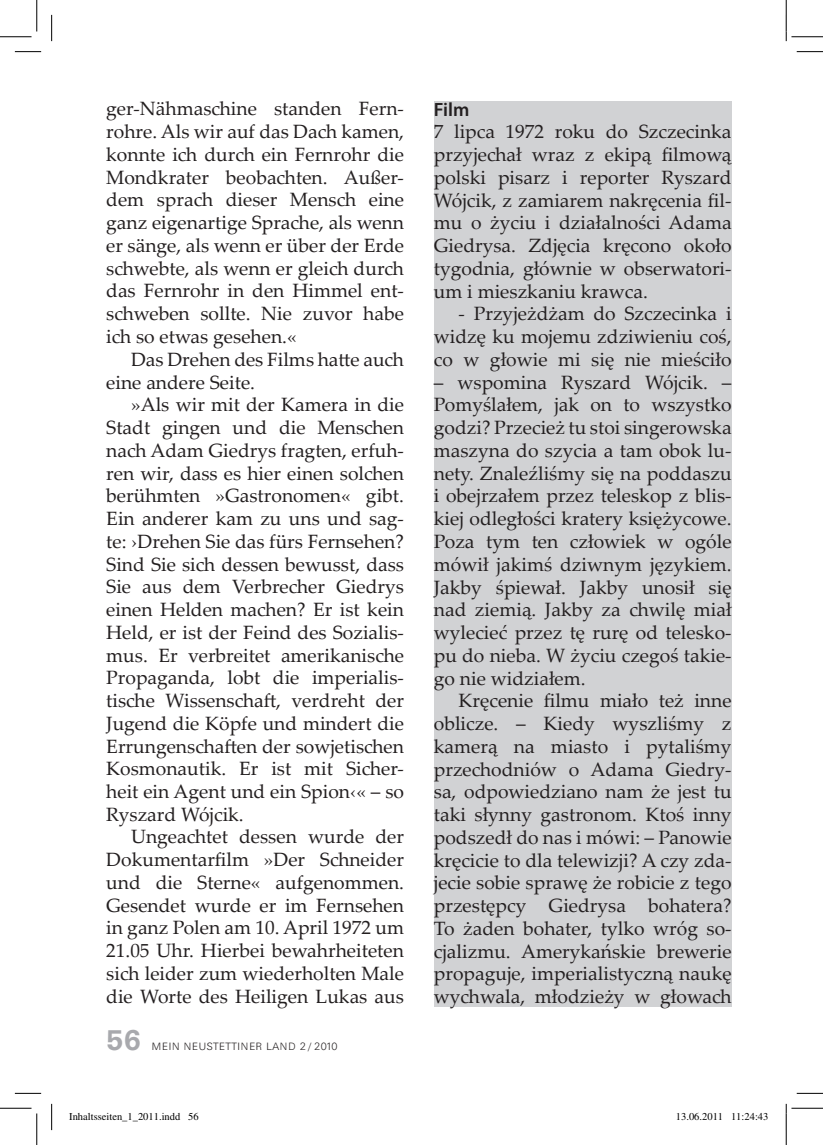
<style>
.page{position:relative;width:823px;height:1145px;background:#fff}
.page>*{position:absolute;margin:0;border:0;box-sizing:border-box;transform-origin:0 0}
.t1{font:700 28px "Univers BQ";color:#a8a9ad}
.t2{font:19.25px/22.8px "Palatino Linotype";color:#231f20;text-align:justify}
.t3{font:600 19.25px "Myriad Pro";color:#231f20}
.t4{font:10.5px "Times";color:#000}
.t5{font:300 10.5px "Univers BQ";letter-spacing:.07em;color:#231f20}
</style>
<div class="page">
<div style="left:434px;top:101px;width:297px;height:906px;background:#d1d2d4"></div>
<svg style="left:15px;top:51px;width:26px;height:1px"></svg>
<svg style="left:796px;top:51px;width:27px;height:1px"></svg>
<svg style="left:15px;top:1093px;width:26px;height:1px"></svg>
<svg style="left:796px;top:1093px;width:27px;height:1px"></svg>
<svg style="left:51px;top:15px;width:1px;height:26px"></svg>
<svg style="left:51px;top:1104px;width:1px;height:26px"></svg>
<hr style="left:0;top:36px;width:32px;height:1px;background:#000">
<hr style="left:791px;top:36px;width:32px;height:1px;background:#000">
<hr style="left:0;top:1108px;width:32px;height:1px;background:#000">
<hr style="left:791px;top:1108px;width:32px;height:1px;background:#000">
<hr style="left:36px;top:0;width:1px;height:32px;background:#000">
<hr style="left:36px;top:1113px;width:1px;height:32px;background:#000">
<hr style="left:786px;top:0;width:1px;height:32px;background:#000">
<hr style="left:786px;top:1113px;width:1px;height:32px;background:#000">
<p class="t2" style="left:106px;top:97px;width:299px">ger-Nähmaschine standen Fern&shy;rohre. Als wir auf das Dach kamen, konnte ich durch ein Fernrohr die Mondkrater beobachten. Außer&shy;dem sprach dieser Mensch eine ganz eigenartige Sprache, als wenn er sänge, als wenn er über der Erde schwebte, als wenn er gleich durch das Fernrohr in den Himmel ent&shy;schweben sollte. Nie zuvor habe ich so etwas gesehen.«</p>
<p class="t2" style="left:106px;top:347px;width:299px;text-indent:25px">Das Drehen des Films hatte auch eine andere Seite.</p>
<p class="t2" style="left:106px;top:393px;width:299px;text-indent:25px">»Als wir mit der Kamera in die Stadt gingen und die Menschen nach Adam Giedrys fragten, erfuh&shy;ren wir, dass es hier einen solchen berühmten »Gastronomen« gibt.<br>Ein anderer kam zu uns und sag&shy;te: ›Drehen Sie das fürs Fernsehen?<br>Sind Sie sich dessen bewusst, dass Sie aus dem Verbrecher Giedrys einen Helden machen? Er ist kein Held, er ist der Feind des Sozialis&shy;mus. Er verbreitet amerikanische Propaganda, lobt die imperialis&shy;tische Wissenschaft, verdreht der Jugend die Köpfe und mindert die Errungenschaften der sowjetischen Kosmonautik. Er ist mit Sicher&shy;heit ein Agent und ein Spion‹« – so Ryszard Wójcik.</p>
<p class="t2" style="left:106px;top:825px;width:299px;text-indent:25px">Ungeachtet dessen wurde der Dokumentarfilm »Der Schneider und die Sterne« aufgenommen.<br>Gesendet wurde er im Fernsehen in ganz Polen am 10. April 1972 um 21.05 Uhr. Hierbei bewahrheiteten sich leider zum wiederholten Male die Worte des Heiligen Lukas aus</p>
<h1 class="t1" style="left:106px;top:1024px;width:37px">56</h1>
<p class="t5" style="left:152px;top:1040px;width:187px">MEIN NEUSTETTINER LAND 2 / 2010</p>
<p class="t3" style="left:434px;top:97px;width:37px">Film</p>
<p class="t2" style="left:434px;top:120px;width:299px">7 lipca 1972 roku do Szczecinka przyjechał wraz z ekipą filmową polski pisarz i reporter Ryszard Wójcik, z zamiarem nakręcenia fil&shy;mu o życiu i działalności Adama Giedrysa. Zdjęcia kręcono około tygodnia, głównie w obserwatori&shy;um i mieszkaniu krawca.</p>
<p class="t2" style="left:434px;top:302px;width:299px;text-indent:25px">- Przyjeżdżam do Szczecinka i widzę ku mojemu zdziwieniu coś, co w głowie mi się nie mieściło</p>
<p class="t2" style="left:434px;top:370px;width:299px">– wspomina Ryszard Wójcik. – Pomyślałem, jak on to wszystko godzi? Przecież tu stoi singerowska maszyna do szycia a tam obok lu&shy;nety. Znaleźliśmy się na poddaszu i obejrzałem przez teleskop z blis&shy;kiej odległości kratery księżycowe.<br>Poza tym ten człowiek w ogóle mówił jakimś dziwnym językiem.<br>Jakby śpiewał. Jakby unosił się nad ziemią. Jakby za chwilę miał wylecieć przez tę rurę od telesko&shy;pu do nieba. W życiu czegoś takie&shy;go nie widziałem.</p>
<p class="t2" style="left:434px;top:689px;width:299px;text-indent:25px">Kręcenie filmu miało też inne oblicze. – Kiedy wyszliśmy z kamerą na miasto i pytaliśmy przechodniów o Adama Giedry&shy;sa, odpowiedziano nam że jest tu taki słynny gastronom. Ktoś inny podszedł do nas i mówi: – Panowie kręcicie to dla telewizji? A czy zda&shy;jecie sobie sprawę że robicie z tego przestępcy Giedrysa bohatera?<br>To żaden bohater, tylko wróg so&shy;cjalizmu. Amerykańskie brewerie propaguje, imperialistyczną naukę wychwala, młodzieży w głowach</p>
<p class="t4" style="left:69px;top:1110px;width:131px">Inhaltsseiten_1_2011.indd 56</p>
<p class="t4" style="left:676px;top:1110px;width:94px">13.06.2011 11:24:43</p>
</div>
